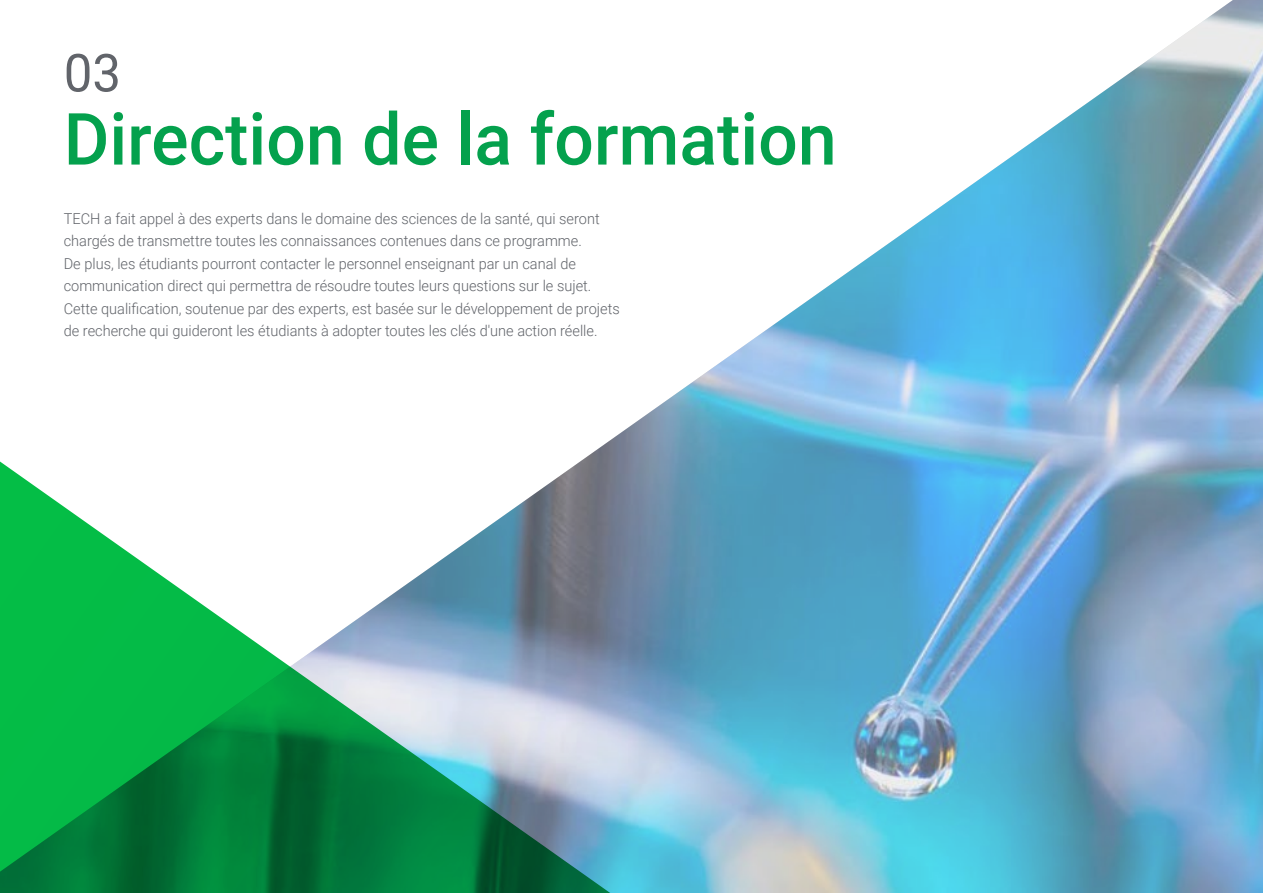
<style>
.page{position:relative;width:1263px;height:893px;background:#fff}
.page>*{position:absolute;margin:0;border:0;box-sizing:border-box;transform-origin:0 0}
.t1{font:500 72px "Roboto";color:#04a14d}
.t2{font:52.5px "Roboto";color:#61646a}
.t3{font:300 15px/22.5px "Roboto";color:#61646a}
</style>
<div class="page">
<img style="left:602px;top:0;width:661px;height:893px">
<svg style="left:0;top:446px;width:640px;height:447px"></svg>
<h2 class="t2" style="left:64px;top:36px;width:59px">03</h2>
<h1 class="t1" style="left:64px;top:89px;width:774px">Direction de la formation</h1>
<p class="t3" style="left:64px;top:207px;width:557px">TECH a fait appel à des experts dans le domaine des sciences de la santé, qui seront chargés de transmettre toutes les connaissances contenues dans ce programme.<br>De plus, les étudiants pourront contacter le personnel enseignant par un canal de communication direct qui permettra de résoudre toutes leurs questions sur le sujet.<br>Cette qualification, soutenue par des experts, est basée sur le développement de projets de recherche qui guideront les étudiants à adopter toutes les clés d'une action réelle.</p>
</div>
